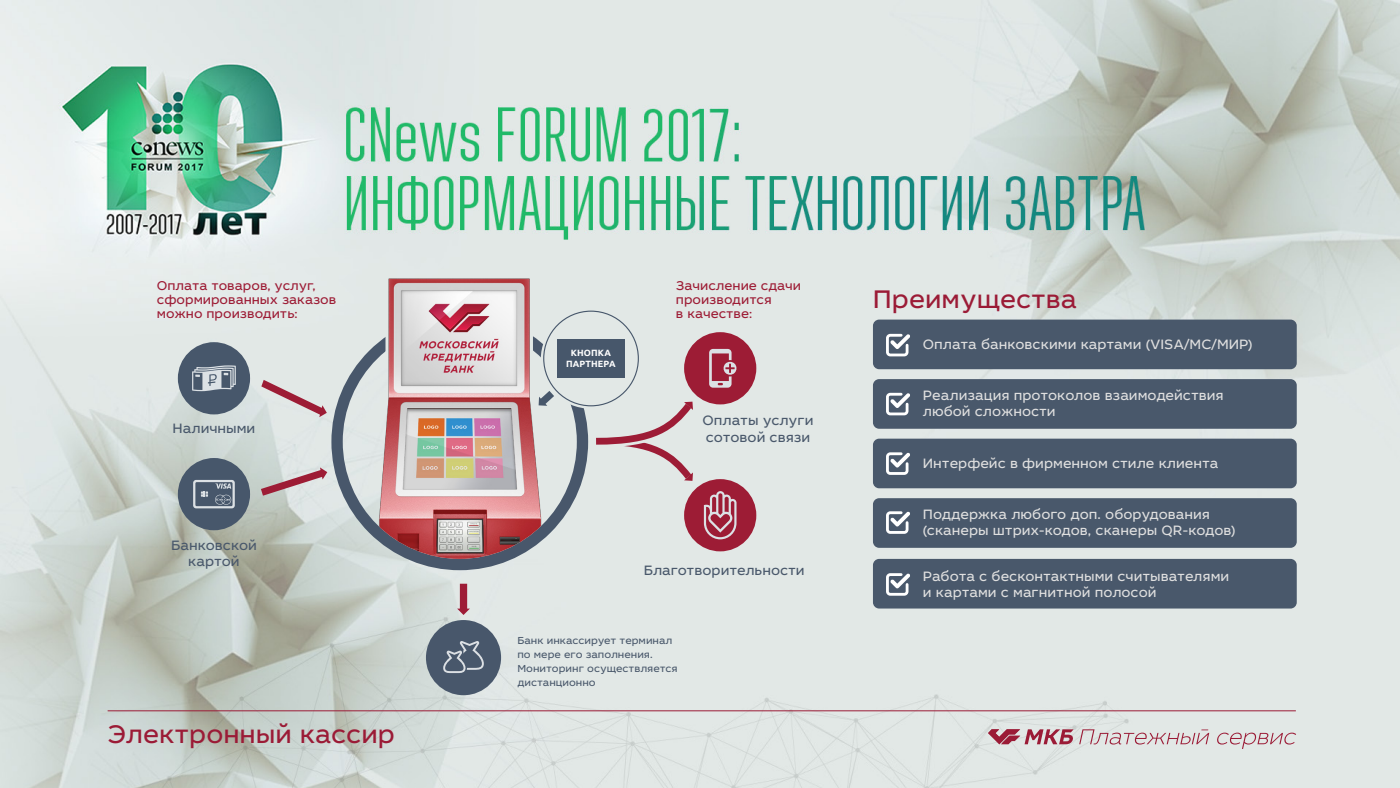
<style>
.page{position:relative;width:1400px;height:788px;background:#fff}
.page>*{position:absolute;margin:0;border:0;box-sizing:border-box;transform-origin:0 0}
.t1{font:26.25px "Leto Sans";color:#9b1b36}
.t2{font:14px/15.8px "Leto Sans";color:#dfdfdf}
.t3{font:14px/16.6px "Leto Sans";color:#49586b}
.t4{font:13.12px/14px "Leto Sans";color:#9d1c35}
.t5{font:10.5px/14px "Leto Sans";color:#49586b}
.t6{font:700 9.1px/11.3px "Ubuntu";letter-spacing:.01em;color:#fff;text-align:center}
</style>
<div class="page">
<img style="left:0;top:0;width:1400px;height:788px">
<svg style="left:988px;top:729px;width:221px;height:15px"></svg>
<svg style="left:1217px;top:732px;width:79px;height:16px"></svg>
<hr style="left:108px;top:710px;width:1188px;height:1px;background:#9b1b36">
<img style="left:330px;top:260px;width:253px;height:528px">
<svg style="left:539px;top:391px;width:15px;height:15px"></svg>
<div style="left:684px;top:332px;width:72px;height:72px;background:#9d1c35;border-radius:50%"></div>
<svg style="left:709px;top:349px;width:28px;height:38px"></svg>
<div style="left:684px;top:479px;width:72px;height:72px;background:#9d1c35;border-radius:50%"></div>
<svg style="left:704px;top:491px;width:33px;height:48px"></svg>
<div style="left:178px;top:342px;width:72px;height:72px;background:#47576b;border-radius:50%"></div>
<svg style="left:192px;top:365px;width:44px;height:26px"></svg>
<div style="left:178px;top:458px;width:72px;height:72px;background:#47576b;border-radius:50%"></div>
<svg style="left:193px;top:480px;width:42px;height:28px"></svg>
<svg style="left:261px;top:380px;width:66px;height:37px"></svg>
<svg style="left:589px;top:396px;width:109px;height:85px"></svg>
<svg style="left:261px;top:467px;width:66px;height:28px"></svg>
<div style="left:557px;top:339px;width:68px;height:39px;background:#47576b"></div>
<svg style="left:457px;top:583px;width:13px;height:32px"></svg>
<div style="left:426px;top:620px;width:75px;height:75px;background:#48576b;border-radius:50%"></div>
<svg style="left:443px;top:641px;width:41px;height:32px"></svg>
<div style="left:873px;top:319px;width:424px;height:50px;background:#49586b;border-radius:6px"></div>
<div style="left:873px;top:379px;width:424px;height:49px;background:#49586b;border-radius:6px"></div>
<div style="left:873px;top:438px;width:424px;height:50px;background:#49586b;border-radius:6px"></div>
<div style="left:873px;top:498px;width:424px;height:49px;background:#49586b;border-radius:6px"></div>
<div style="left:873px;top:559px;width:424px;height:49px;background:#49586b;border-radius:6px"></div>
<svg style="left:886px;top:333px;width:24px;height:24px"></svg>
<svg style="left:886px;top:392px;width:24px;height:24px"></svg>
<svg style="left:886px;top:452px;width:24px;height:23px"></svg>
<svg style="left:886px;top:511px;width:24px;height:23px"></svg>
<svg style="left:886px;top:573px;width:24px;height:23px"></svg>
<p class="t4" style="left:157px;top:279px;width:181px">Оплата товаров, услуг, сформированных заказов можно производить:</p>
<p class="t4" style="left:676px;top:279px;width:127px;line-height:13.6px">Зачисление сдачи производится<br>в качестве:</p>
<h1 class="t1" style="left:873px;top:282px;width:206px">Преимущества</h1>
<p class="t2" style="left:923px;top:336px;width:331px">Оплата банковскими картами (VISA/MC/МИР)</p>
<p class="t2" style="left:923px;top:388px;width:302px">Реализация протоколов взаимодействия любой сложности</p>
<p class="t6" style="left:566px;top:347px;width:51px">КНОПКА<br>ПАРТНЕРА</p>
<p class="t3" style="left:173px;top:420px;width:84px">Наличными</p>
<p class="t3" style="left:703px;top:412px;width:113px">Оплаты услуги сотовой связи</p>
<p class="t3" style="left:171px;top:536px;width:87px;text-align:center">Банковской картой</p>
<h1 class="t1" style="left:108px;top:717px;width:289px">Электронный кассир</h1>
<p class="t3" style="left:644px;top:562px;width:163px">Благотворительности</p>
<p class="t5" style="left:517px;top:633px;width:162px">Банк инкассирует терминал по мере его заполнения.<br>Мониторинг осуществляется дистанционно</p>
<p class="t2" style="left:923px;top:455px;width:297px">Интерфейс в фирменном стиле клиента</p>
<p class="t2" style="left:923px;top:507px;width:314px">Поддержка любого доп. оборудования (сканеры штрих-кодов, сканеры QR-кодов)</p>
<p class="t2" style="left:923px;top:568px;width:308px">Работа с бесконтактными считывателями и картами с магнитной полосой</p>
</div>
